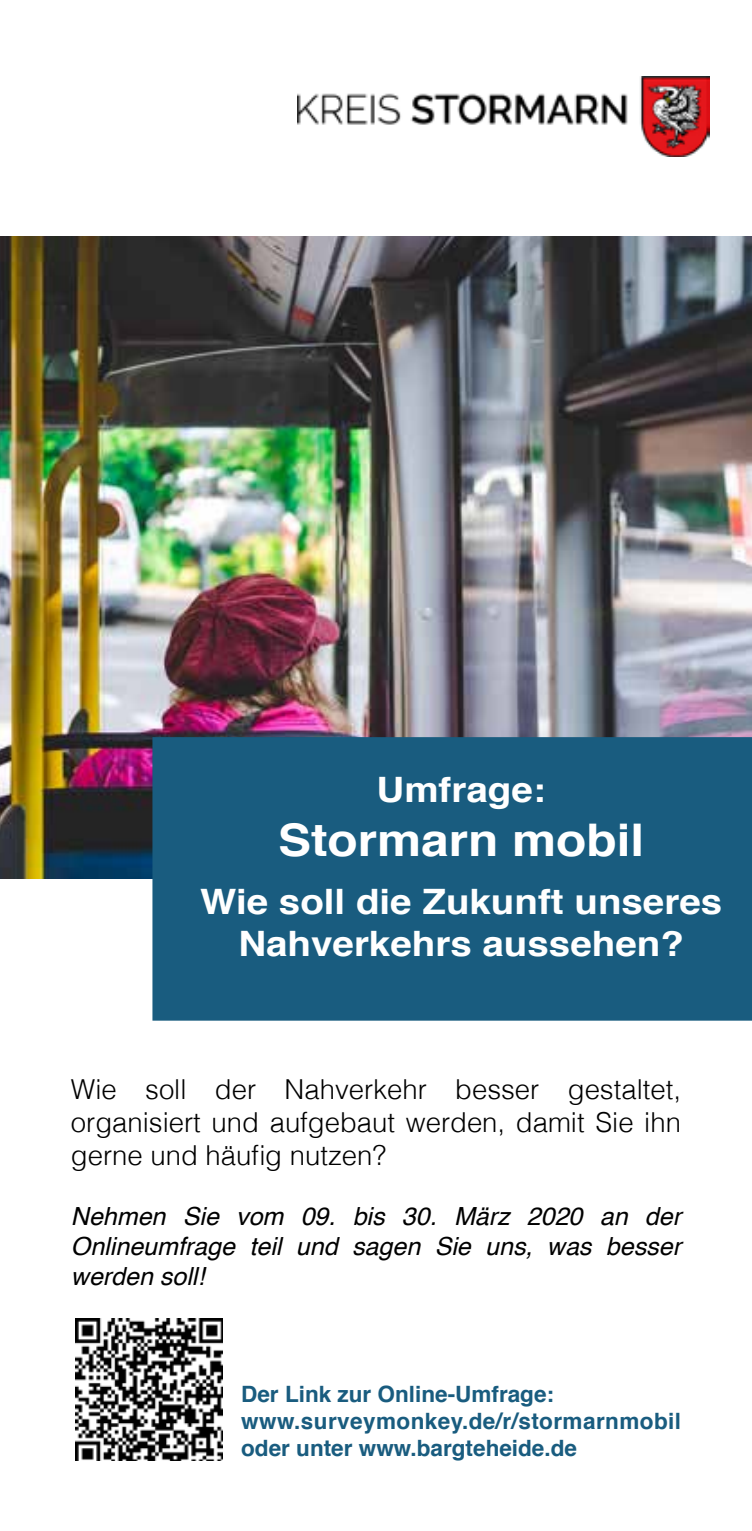
<style>
.page{position:relative;width:752px;height:1531px;background:#fff}
.page>*{position:absolute;margin:0;border:0;box-sizing:border-box;transform-origin:0 0}
.t1{font:700 45px "Helvetica";color:#fff;scale:1.1 1}
.t2{font:700 35px/42px "Helvetica";color:#fff;text-align:center;scale:1.1 1}
.t3{font:300 27.5px/33px "Helvetica";color:#000;text-align:justify}
.t4{font:italic 25px/30px "Helvetica";color:#000;text-align:justify}
.t5{font:700 22.5px/27px "Helvetica";color:#195c7f}
</style>
<div class="page">
<img style="left:75px;top:1318px;width:147px;height:142px">
<img style="left:298px;top:77px;width:411px;height:79px">
<img style="left:0;top:236px;width:751px;height:643px">
<div style="left:152px;top:737px;width:599px;height:283px;background:#195c7f"></div>
<p class="t2" style="left:376px;top:769px;width:155px">Umfrage:</p>
<h1 class="t1" style="left:278px;top:804px;width:334px">Stormarn mobil</h1>
<p class="t2" style="left:200px;top:881px;width:476px">Wie soll die Zukunft unseres<br>Nahverkehrs aussehen?</p>
<p class="t3" style="left:71px;top:1070px;width:611px">Wie soll der Nahverkehr besser gestaltet, organisiert und aufgebaut werden, damit Sie ihn gerne und häufig nutzen?</p>
<p class="t4" style="left:71px;top:1201px;width:611px">Nehmen Sie vom 09. bis 30. März 2020 an der Onlineumfrage teil und sagen Sie uns, was besser werden soll!</p>
<p class="t5" style="left:241px;top:1381px;width:441px">Der Link zur Online-Umfrage: www.surveymonkey.de/r/stormarnmobil oder unter www.bargteheide.de</p>
</div>
